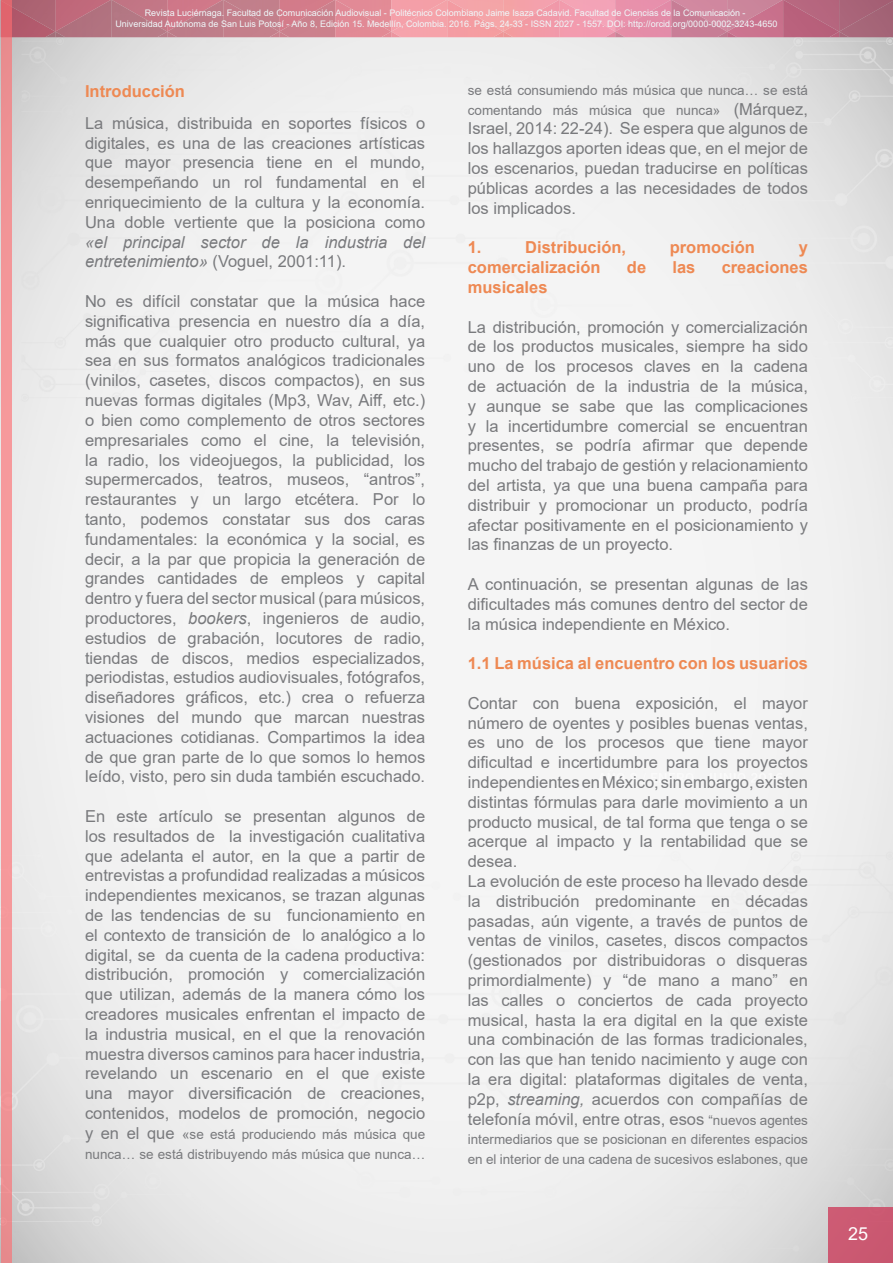
<style>
.page{position:relative;width:893px;height:1263px;background:#fff}
.page>*{position:absolute;margin:0;border:0;box-sizing:border-box;transform-origin:0 0}
.t1{font:18px "Arial";color:#fff}
.t2{font:16.5px/19.8px "Arial";color:#797a7d;text-align:justify}
.t3{font:700 16.5px "Arial";color:#ee8953}
.t4{font:italic 16.5px/19.8px "Arial";color:#797a7d}
.t5{font:13.5px/19.8px "Arial";color:#797a7d}
.t6{font:9px/10.8px "Arial";color:#eff8fa;text-align:center}
.s1{font-style:normal}
.s2{font-style:italic}
.s3{font-size:16.5px}
.s4{font-size:13.5px}
</style>
<div class="page">
<div style="left:828px;top:1207px;width:65px;height:56px;background:#cb5972"></div>
<img style="left:0;top:0;width:893px;height:37px">
<img style="left:12px;top:0;width:881px;height:32px">
<svg style="left:45px;top:32px;width:20px;height:5px"></svg>
<svg style="left:157px;top:32px;width:20px;height:5px"></svg>
<svg style="left:381px;top:32px;width:20px;height:5px"></svg>
<svg style="left:605px;top:32px;width:20px;height:5px"></svg>
<svg style="left:829px;top:32px;width:20px;height:5px"></svg>
<svg style="left:269px;top:32px;width:20px;height:5px"></svg>
<svg style="left:493px;top:32px;width:20px;height:5px"></svg>
<svg style="left:717px;top:32px;width:20px;height:5px"></svg>
<div style="left:1px;top:0;width:11px;height:1263px;background:#f4979a"></div>
<p class="t6" style="left:115px;top:7px;width:663px">Revista Luciérnaga. Facultad de Comunicación Audiovisual - Politécnico Colombiano Jaime Isaza Cadavid. Facultad de Ciencias de la Comunicación -<br>Universidad Autónoma de San Luis Potosí - Año 8, Edición 15. Medellín, Colombia. 2016. Págs. 24-33 - ISSN 2027 - 1557. DOI: http://orcid.org/0000-0002-3243-4650</p>
<p class="t3" style="left:85px;top:80px;width:101px">Introducción</p>
<p class="t2" style="left:85px;top:113px;width:342px">La música, distribuida en soportes físicos o digitales, es una de las creaciones artísticas que mayor presencia tiene en el mundo, desempeñando un rol fundamental en el enriquecimiento de la cultura y la economía.<br>Una doble vertiente que la posiciona como</p>
<p class="t4" style="left:85px;top:232px;width:342px">«el principal sector de la industria del entretenimiento» <span class="s1">(Voguel, 2001:11).</span></p>
<p class="t2" style="left:85px;top:291px;width:342px">No es difícil constatar que la música hace significativa presencia en nuestro día a día, más que cualquier otro producto cultural, ya sea en sus formatos analógicos tradicionales (vinilos, casetes, discos compactos), en sus nuevas formas digitales (Mp3, Wav, Aiff, etc.) o bien como complemento de otros sectores empresariales como el cine, la televisión, la radio, los videojuegos, la publicidad, los supermercados, teatros, museos, “antros”, restaurantes y un largo etcétera. Por lo tanto, podemos constatar sus dos caras fundamentales: la económica y la social, es decir, a la par que propicia la generación de grandes cantidades de empleos y capital dentro y fuera del sector musical (para músicos, productores, <span class="s2">bookers</span>, ingenieros de audio, estudios de grabación, locutores de radio, tiendas de discos, medios especializados, periodistas, estudios audiovisuales, fotógrafos, diseñadores gráficos, etc.) crea o refuerza visiones del mundo que marcan nuestras actuaciones cotidianas. Compartimos la idea de que gran parte de lo que somos lo hemos leído, visto, pero sin duda también escuchado.</p>
<p class="t2" style="left:85px;top:806px;width:342px">En este artículo se presentan algunos de los resultados de la investigación cualitativa que adelanta el autor, en la que a partir de entrevistas a profundidad realizadas a músicos independientes mexicanos, se trazan algunas de las tendencias de su funcionamiento en el contexto de transición de lo analógico a lo digital, se da cuenta de la cadena productiva: distribución, promoción y comercialización que utilizan, además de la manera cómo los creadores musicales enfrentan el impacto de la industria musical, en el que la renovación muestra diversos caminos para hacer industria, revelando un escenario en el que existe una mayor diversificación de creaciones, contenidos, modelos de promoción, negocio</p>
<p class="t5" style="left:85px;top:1124px;width:342px"><span class="s3">y en el que</span> «se está produciendo más música que nunca… se está distribuyendo más música que nunca…</p>
<p class="t5" style="left:468px;top:80px;width:342px">se está consumiendo más música que nunca… se está comentando más música que nunca» <span class="s3">(Márquez,</span></p>
<p class="t2" style="left:468px;top:119px;width:342px">Israel, 2014: 22-24). Se espera que algunos de los hallazgos aporten ideas que, en el mejor de los escenarios, puedan traducirse en políticas públicas acordes a las necesidades de todos los implicados.</p>
<p class="t3" style="left:468px;top:236px;width:15px">1.</p>
<p class="t3" style="left:525px;top:236px;width:102px">Distribución,</p>
<p class="t3" style="left:670px;top:236px;width:87px">promoción</p>
<p class="t3" style="left:799px;top:236px;width:11px">y</p>
<p class="t3" style="left:468px;top:256px;width:134px">comercialización</p>
<p class="t3" style="left:627px;top:256px;width:21px">de</p>
<p class="t3" style="left:672px;top:256px;width:24px">las</p>
<p class="t3" style="left:722px;top:256px;width:88px">creaciones</p>
<p class="t3" style="left:468px;top:275px;width:81px">musicales</p>
<p class="t2" style="left:468px;top:317px;width:342px">La distribución, promoción y comercialización de los productos musicales, siempre ha sido uno de los procesos claves en la cadena de actuación de la industria de la música, y aunque se sabe que las complicaciones y la incertidumbre comercial se encuentran presentes, se podría afirmar que depende mucho del trabajo de gestión y relacionamiento del artista, ya que una buena campaña para distribuir y promocionar un producto, podría afectar positivamente en el posicionamiento y las finanzas de un proyecto.</p>
<p class="t2" style="left:468px;top:574px;width:342px">A continuación, se presentan algunas de las dificultades más comunes dentro del sector de la música independiente en México.</p>
<p class="t3" style="left:468px;top:652px;width:342px">1.1 La música al encuentro con los usuarios</p>
<p class="t2" style="left:468px;top:693px;width:342px;text-align:left">Contar con buena exposición, el mayor número de oyentes y posibles buenas ventas, es uno de los procesos que tiene mayor dificultad e incertidumbre para los proyectos independientes en México; sin embargo, existen distintas fórmulas para darle movimiento a un producto musical, de tal forma que tenga o se acerque al impacto y la rentabilidad que se desea.<br>La evolución de este proceso ha llevado desde la distribución predominante en décadas pasadas, aún vigente, a través de puntos de ventas de vinilos, casetes, discos compactos (gestionados por distribuidoras o disqueras primordialmente) y “de mano a mano” en las calles o conciertos de cada proyecto musical, hasta la era digital en la que existe una combinación de las formas tradicionales, con las que han tenido nacimiento y auge con la era digital: plataformas digitales de venta, p2p, <span class="s2">streaming,</span> acuerdos con compañías de telefonía móvil, entre otras, esos <span class="s4">“nuevos agentes</span></p>
<p class="t5" style="left:468px;top:1130px;width:342px">intermediarios que se posicionan en diferentes espacios en el interior de una cadena de sucesivos eslabones, que</p>
<p class="t1" style="left:848px;top:1221px;width:22px">25</p>
</div>
